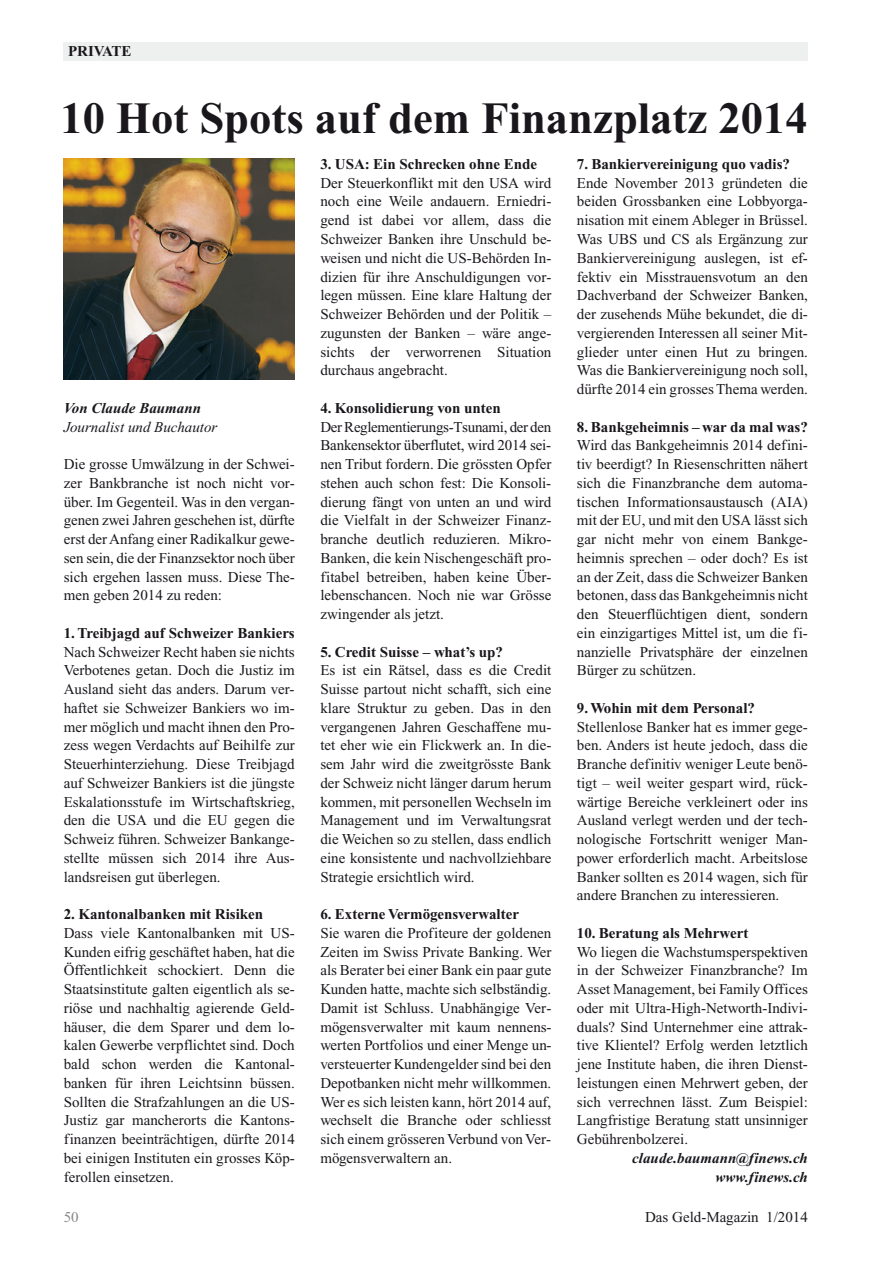
<style>
.page{position:relative;width:893px;height:1263px;background:#fff}
.page>*{position:absolute;margin:0;border:0;box-sizing:border-box;transform-origin:0 0}
.t1{font:700 44.7px "Times New Roman PS Std";color:#1a171c}
.t2{font:15px/18.8px "Times New Roman PS Std";color:#1a171c;text-align:justify}
.t3{font:700 15px "Times New Roman PS Std";color:#1a171c}
.t4{font:italic 700 15px/18.8px "Times New Roman PS Std";color:#1a171c;text-align:right}
.t5{font:italic 15px "Times New Roman PS Std";color:#1a171c}
.t6{font:15px "Times New Roman PS Std";color:#87888a}
</style>
<div class="page">
<div style="left:64px;top:43px;width:744px;height:18px;background:#eeefef"></div>
<img style="left:64px;top:159px;width:231px;height:220px">
<p class="t3" style="left:68px;top:46px;width:65px">PRIVATE</p>
<h1 class="t1" style="left:60px;top:102px;width:749px">10 Hot Spots auf dem Finanzplatz 2014</h1>
<p class="t4" style="left:64px;top:400px;width:139px">Von Claude Baumann</p>
<p class="t5" style="left:64px;top:421px;width:155px">Journalist und Buchautor</p>
<p class="t2" style="left:64px;top:456px;width:233px">Die grosse Umwälzung in der Schwei&shy;zer Bankbranche ist noch nicht vor - über. Im Gegenteil. Was in den vergan&shy;genen zwei Jahren geschehen ist, dürfte erst der Anfang einer Radikalkur gewe&shy;sen sein, die der Finanzsektor noch über sich ergehen lassen muss. Diese The&shy;men geben 2014 zu reden:</p>
<p class="t3" style="left:64px;top:627px;width:233px">1. Treibjagd auf Schweizer Bankiers</p>
<p class="t2" style="left:64px;top:643px;width:233px">Nach Schweizer Recht haben sie nichts Verbotenes getan. Doch die Justiz im Ausland sieht das anders. Darum ver&shy;haftet sie Schweizer Bankiers wo im&shy;mer möglich und macht ihnen den Pro&shy;zess wegen Verdachts auf Beihilfe zur Steuerhinterziehung. Diese Treibjagd auf Schweizer Bankiers ist die jüngste Eskalationsstufe im Wirtschaftskrieg, den die USA und die EU gegen die Schweiz führen. Schweizer Bankange&shy;stellte müssen sich 2014 ihre Aus&shy;landsreisen gut überlegen.</p>
<p class="t3" style="left:64px;top:909px;width:201px">2. Kantonalbanken mit Risiken</p>
<p class="t2" style="left:64px;top:925px;width:233px">Dass viele Kantonalbanken mit US-Kunden eifrig geschäftet haben, hat die Öffentlichkeit schockiert. Denn die Staatsinstitute galten eigentlich als se&shy;riöse und nachhaltig agierende Geld&shy;häuser, die dem Sparer und dem lo - kalen Gewerbe verpflichtet sind. Doch bald schon werden die Kantonal - banken für ihren Leichtsinn büssen.<br>Sollten die Strafzahlungen an die US-Justiz gar mancherorts die Kantons - finanzen beeinträchtigen, dürfte 2014 bei einigen Instituten ein grosses Köp&shy;ferollen einsetzen.</p>
<p class="t3" style="left:320px;top:159px;width:218px">3. USA: Ein Schrecken ohne Ende</p>
<p class="t2" style="left:320px;top:175px;width:233px">Der Steuerkonflikt mit den USA wird noch eine Weile andauern. Erniedri&shy;gend ist dabei vor allem, dass die Schweizer Banken ihre Unschuld be&shy;weisen und nicht die US-Behörden In&shy;dizien für ihre Anschuldigungen vor - legen müssen. Eine klare Haltung der Schweizer Behörden und der Politik – zugunsten der Banken – wäre ange&shy;sichts der verworrenen Situation durchaus angebracht.</p>
<p class="t3" style="left:320px;top:402px;width:182px">4. Konsolidierung von unten</p>
<p class="t2" style="left:320px;top:418px;width:233px">Der Reglementierungs-Tsunami, der den Bankensektor überflutet, wird 2014 sei&shy;nen Tribut fordern. Die grössten Opfer stehen auch schon fest: Die Konsoli&shy;dierung fängt von unten an und wird die Vielfalt in der Schweizer Finanz&shy;branche deutlich reduzieren. Mikro-Banken, die kein Nischengeschäft pro&shy;fitabel betreiben, haben keine Über - lebenschancen. Noch nie war Grösse zwingender als jetzt.</p>
<p class="t3" style="left:320px;top:646px;width:184px">5. Credit Suisse – what’s up?</p>
<p class="t2" style="left:320px;top:662px;width:233px">Es ist ein Rätsel, dass es die Credit Suisse partout nicht schafft, sich eine klare Struktur zu geben. Das in den vergangenen Jahren Geschaffene mu&shy;tet eher wie ein Flickwerk an. In die&shy;sem Jahr wird die zweitgrösste Bank der Schweiz nicht länger darum herum kommen, mit personellen Wechseln im Management und im Verwaltungsrat die Weichen so zu stellen, dass endlich eine konsistente und nachvollziehbare Strategie ersichtlich wird.</p>
<p class="t3" style="left:320px;top:909px;width:200px">6. Externe Vermögensverwalter</p>
<p class="t2" style="left:320px;top:925px;width:233px">Sie waren die Profiteure der goldenen Zeiten im Swiss Private Banking. Wer als Berater bei einer Bank ein paar gute Kunden hatte, machte sich selbständig.<br>Damit ist Schluss. Unabhängige Ver&shy;mögensverwalter mit kaum nennens&shy;werten Portfolios und einer Menge un&shy;versteuerter Kundengelder sind bei den Depotbanken nicht mehr willkommen.<br>Wer es sich leisten kann, hört 2014 auf, wechselt die Branche oder schliesst sich einem grösseren Verbund von Ver&shy;mögensverwaltern an.</p>
<p class="t3" style="left:577px;top:159px;width:215px">7. Bankiervereinigung quo vadis?</p>
<p class="t2" style="left:577px;top:175px;width:233px">Ende November 2013 gründeten die beiden Grossbanken eine Lobbyorga&shy;nisation mit einem Ableger in Brüssel.<br>Was UBS und CS als Ergänzung zur Bankiervereinigung auslegen, ist ef&shy;fektiv ein Misstrauensvotum an den Dachverband der Schweizer Banken, der zusehends Mühe bekundet, die di&shy;vergierenden Interessen all seiner Mit&shy;glieder unter einen Hut zu bringen.<br>Was die Bankiervereinigung noch soll, dürfte 2014 ein grosses Thema werden.</p>
<p class="t3" style="left:577px;top:421px;width:233px">8. Bankgeheimnis – war da mal was?</p>
<p class="t2" style="left:577px;top:437px;width:233px">Wird das Bankgeheimnis 2014 defini&shy;tiv beerdigt? In Riesenschritten nähert sich die Finanzbranche dem automa - tischen Informationsaustausch (AIA) mit der EU, und mit den USA lässt sich gar nicht mehr von einem Bankge&shy;heimnis sprechen – oder doch? Es ist an der Zeit, dass die Schweizer Banken betonen, dass das Bankgeheimnis nicht den Steuerflüchtigen dient, sondern ein einzigartiges Mittel ist, um die fi&shy;nanzielle Privatsphäre der einzelnen Bürger zu schützen.</p>
<p class="t3" style="left:577px;top:702px;width:180px">9. Wohin mit dem Personal?</p>
<p class="t2" style="left:577px;top:718px;width:233px">Stellenlose Banker hat es immer gege&shy;ben. Anders ist heute jedoch, dass die Branche definitiv weniger Leute benö&shy;tigt – weil weiter gespart wird, rück&shy;wärtige Bereiche verkleinert oder ins Ausland verlegt werden und der tech&shy;nologische Fortschritt weniger Man - power erforderlich macht. Arbeitslose Banker sollten es 2014 wagen, sich für andere Branchen zu interessieren.</p>
<p class="t3" style="left:577px;top:927px;width:173px">10. Beratung als Mehrwert</p>
<p class="t2" style="left:577px;top:943px;width:233px">Wo liegen die Wachstumsperspektiven in der Schweizer Finanzbranche? Im Asset Management, bei Family Offices oder mit Ultra-High-Networth-Indivi&shy;duals? Sind Unternehmer eine attrak - tive Klientel? Erfolg werden letztlich jene Institute haben, die ihren Dienst&shy;leistungen einen Mehrwert geben, der sich verrechnen lässt. Zum Beispiel:<br>Langfristige Beratung statt unsinniger Gebühren bolzerei.</p>
<p class="t4" style="left:632px;top:1150px;width:177px">claude.baumann@finews.ch www.finews.ch</p>
<p class="t6" style="left:64px;top:1212px;width:16px">50</p>
<p class="t2" style="left:645px;top:1209px;width:164px">Das Geld-Magazin 1/2014</p>
</div>
